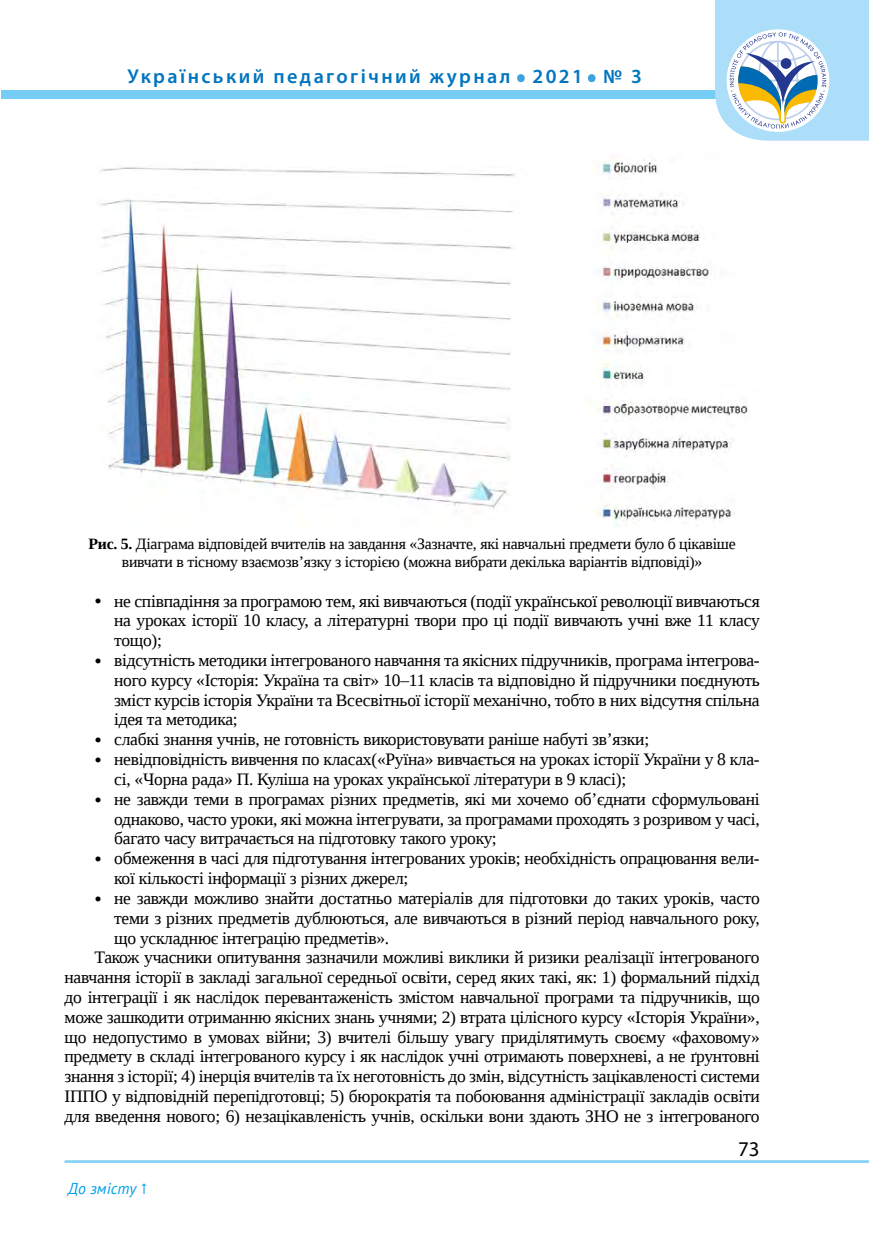
<style>
.page{position:relative;width:869px;height:1241px;background:#fff}
.page>*{position:absolute;margin:0;border:0;box-sizing:border-box;transform-origin:0 0}
.t1{font:600 50.4px "Myriad Pro";color:#3ea3dc}
.t2{font:21px "Myriad Pro";color:#000}
.t3{font:600 20.12px "Myriad Pro";letter-spacing:.12em;color:#0075bf}
.t4{font:17.5px/19.8px "Liberation Serif";letter-spacing:-.015em;color:#000;text-align:justify}
.t5{font:15.75px/17.8px "Liberation Serif";letter-spacing:-.015em;color:#000;text-align:center}
.t6{font:italic 15.75px "PT Sans";color:#009fe3}
.s1{font-weight:700}
.s2{font-size:21px}
</style>
<div class="page">
<hr style="left:64px;top:1159px;width:804px;height:3px;background:#83d0f5">
<div style="left:1px;top:90px;width:867px;height:8px;background:#75ccf4"></div>
<svg style="left:714px;top:0;width:154px;height:141px"></svg>
<img style="left:100px;top:160px;width:648px;height:366px">
<p class="t3" style="left:127px;top:64px;width:384px">Український педагогічний журнал</p>
<h1 class="t1" style="left:514px;top:33px;width:13px">.</h1>
<p class="t3" style="left:532px;top:64px;width:52px">2021</p>
<h1 class="t1" style="left:585px;top:33px;width:13px">.</h1>
<p class="t3" style="left:603px;top:64px;width:40px">№ 3</p>
<p class="t5" style="left:88px;top:534px;width:648px"><span class="s1">Рис. 5.</span> Діаграма відповідей вчителів на завдання «Зазначте, які навчальні предмети було б цікавіше вивчати в тісному взаємозв’язку з історією (можна вибрати декілька варіантів відповіді)»</p>
<p class="t4" style="left:114px;top:590px;width:646px;text-indent:-20px"><span class="s2">•</span> не співпадіння за програмою тем, які вивчаються (події української революції вивчаються на уроках історії 10 класу, а літературні твори про ці події вивчають учні вже 11 класу тощо);</p>
<p class="t4" style="left:114px;top:650px;width:646px;text-indent:-20px"><span class="s2">•</span> відсутність методики інтегрованого навчання та якісних підручників, програма інтегрова&shy;ного курсу «Історія: Україна та світ» 10–11 класів та відповідно й підручники поєднують зміст курсів історія України та Всесвітньої історії механічно, тобто в них відсутня спільна ідея та методика;</p>
<p class="t4" style="left:94px;top:729px;width:556px"><span class="s2">•</span> слабкі знання учнів, не готовність використовувати раніше набуті зв’язки;</p>
<p class="t4" style="left:114px;top:749px;width:646px;text-indent:-20px"><span class="s2">•</span> невідповідність вивчення по класах(«Руїна» вивчається на уроках історії України у 8 кла&shy;сі, «Чорна рада» П. Куліша на уроках української літератури в 9 класі);</p>
<p class="t4" style="left:114px;top:788px;width:646px;text-indent:-20px"><span class="s2">•</span> не завжди теми в програмах різних предметів, які ми хочемо об’єднати сформульовані однаково, часто уроки, які можна інтегрувати, за програмами проходять з розривом у часі, багато часу витрачається на підготовку такого уроку;</p>
<p class="t4" style="left:114px;top:848px;width:646px;text-indent:-20px"><span class="s2">•</span> обмеження в часі для підготування інтегрованих уроків; необхідність опрацювання вели&shy;кої кількості інформації з різних джерел;</p>
<p class="t4" style="left:94px;top:887px;width:666px"><span class="s2">•</span> не завжди можливо знайти достатньо матеріалів для підготовки до таких уроків, часто</p>
<p class="t4" style="left:114px;top:907px;width:646px">теми з різних предметів дублюються, але вивчаються в різний період навчального року,</p>
<p class="t4" style="left:114px;top:927px;width:276px">що ускладнює інтеграцію предметів».</p>
<p class="t4" style="left:94px;top:947px;width:666px">Також учасники опитування зазначили можливі виклики й ризики реалізації інтегрованого</p>
<p class="t4" style="left:64px;top:967px;width:696px">навчання історії в закладі загальної середньої освіти, серед яких такі, як: 1) формальний підхід</p>
<p class="t4" style="left:64px;top:986px;width:696px">до інтеграції і як наслідок перевантаженість змістом навчальної програми та підручників, що</p>
<p class="t4" style="left:64px;top:1006px;width:696px">може зашкодити отриманню якісних знань учнями; 2) втрата цілісного курсу «Історія України»,</p>
<p class="t4" style="left:64px;top:1026px;width:696px">що недопустимо в умовах війни; 3) вчителі більшу увагу приділятимуть своєму «фаховому»</p>
<p class="t4" style="left:64px;top:1046px;width:696px">предмету в складі інтегрованого курсу і як наслідок учні отримають поверхневі, а не ґрунтовні</p>
<p class="t4" style="left:64px;top:1066px;width:696px">знання з історії; 4) інерція вчителів та їх неготовність до змін, відсутність зацікавленості системи</p>
<p class="t4" style="left:64px;top:1086px;width:696px">ІППО у відповідній перепідготовці; 5) бюрократія та побоювання адміністрації закладів освіти</p>
<p class="t4" style="left:64px;top:1105px;width:696px">для введення нового; 6) незацікавленість учнів, оскільки вони здають ЗНО не з інтегрованого</p>
<p class="t6" style="left:68px;top:1178px;width:81px">До змісту ↑</p>
<p class="t2" style="left:737px;top:1135px;width:23px">73</p>
</div>
